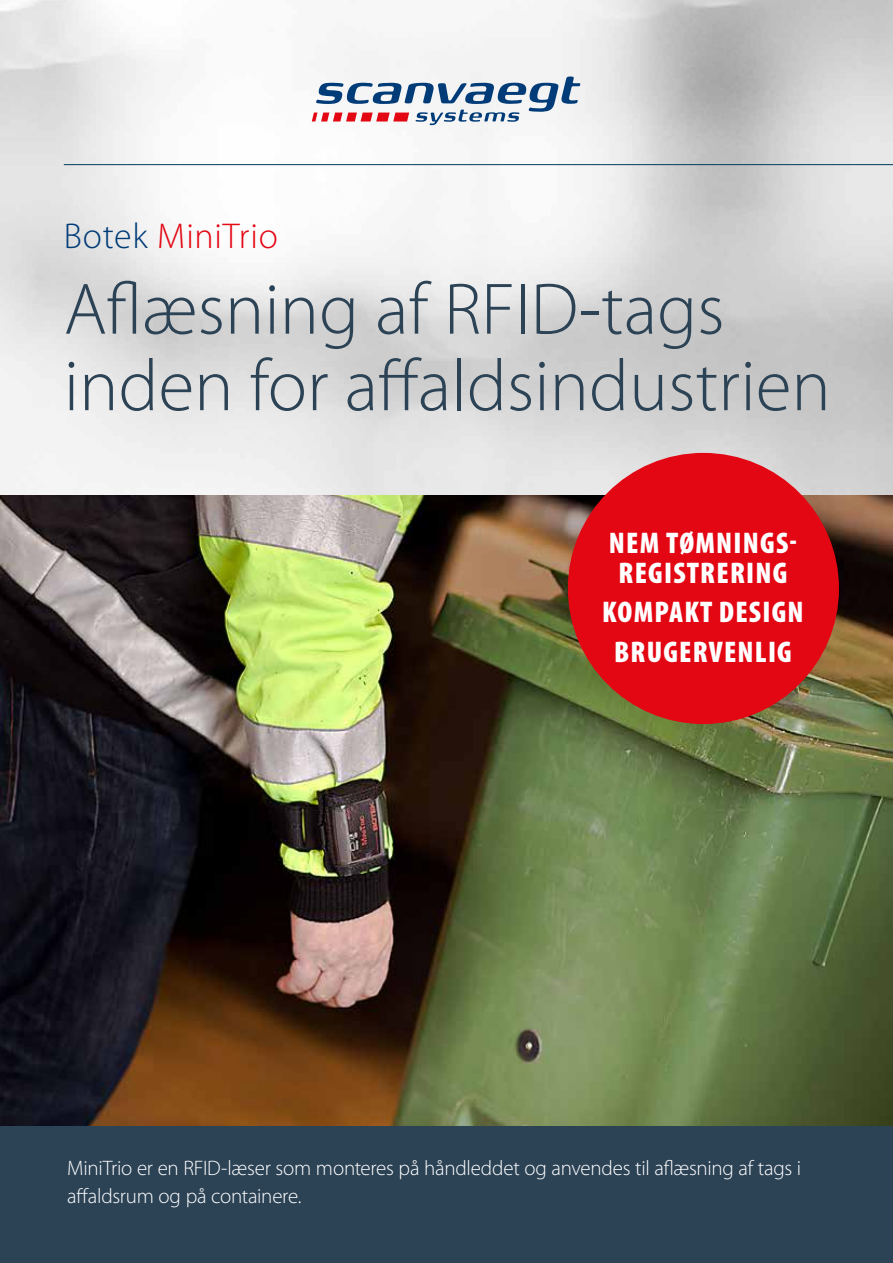
<style>
.page{position:relative;width:893px;height:1263px;background:#fff}
.page>*{position:absolute;margin:0;border:0;box-sizing:border-box;transform-origin:0 0}
.t1{font:300 73.5px/76.5px "Myriad Pro";color:#2c4255}
.t2{font:300 36px "Myriad Pro";letter-spacing:.02em;color:#e30613}
.t3{font:900 condensed 30px/30px "Myriad Pro";letter-spacing:.04em;color:#fff;text-align:center}
.t4{font:300 21px/28.5px "Myriad Pro";letter-spacing:-.015em;color:#fff}
.s1{color:#013c78}
</style>
<div class="page">
<img style="left:0;top:0;width:893px;height:495px">
<img style="left:0;top:495px;width:893px;height:632px">
<svg style="left:312px;top:77px;width:268px;height:48px"></svg>
<hr style="left:64px;top:164px;width:829px;height:1px;background:#003b60">
<div style="left:0;top:1127px;width:893px;height:136px;background:#2c4255"></div>
<div style="left:568px;top:453px;width:271px;height:271px;background:#e30613;border-radius:50%"></div>
<h2 class="t2" style="left:64px;top:214px;width:216px"><span class="s1">Botek</span> MiniTrio</h2>
<h1 class="t1" style="left:64px;top:270px;width:768px">Aflæsning af RFID-tags inden for affaldsindustrien</h1>
<h3 class="t3" style="left:609px;top:528px;width:190px">NEM TØMNINGS-<br>REGISTRERING</h3>
<h3 class="t3" style="left:602px;top:591px;width:203px;line-height:40px">KOMPAKT DESIGN<br>BRUGERVENLIG</h3>
<p class="t4" style="left:67px;top:1153px;width:735px">MiniTrio er en RFID-læser som monteres på håndleddet og anvendes til aflæsning af tags i affaldsrum og på containere.</p>
</div>
